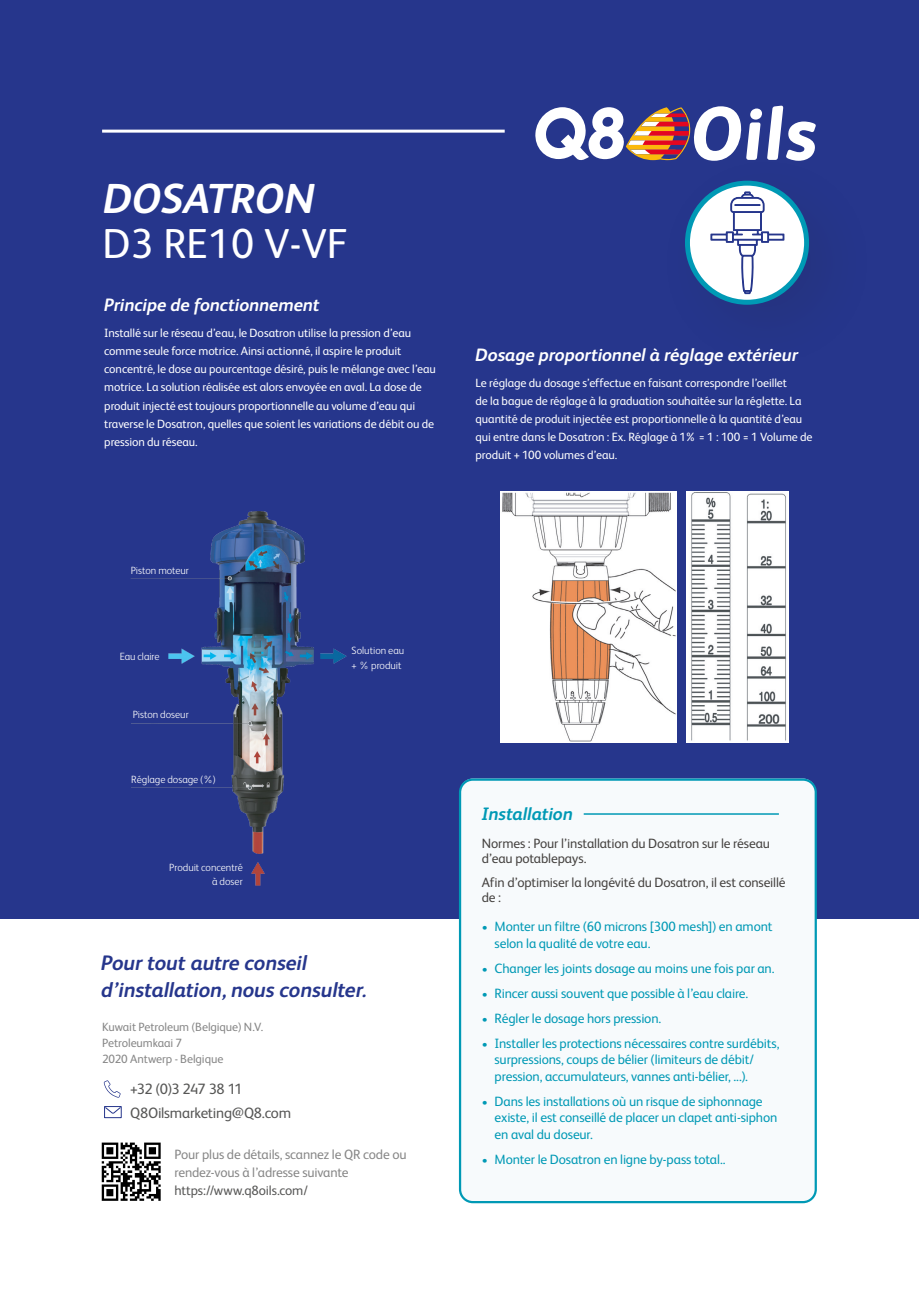
<style>
.page{position:relative;width:919px;height:1289px;background:#fff}
.page>*{position:absolute;margin:0;border:0;box-sizing:border-box;transform-origin:0 0}
.t1{font:42px "FS Albert";color:#fff}
.t2{font:italic 700 42px "FS Albert";color:#fff}
.t3{font:italic 700 21px/27px "FS Albert";letter-spacing:-.005em;color:#26368c}
.t4{font:italic 700 18px "FS Albert";letter-spacing:-.005em;color:#fff}
.t5{font:italic 700 18px "FS Albert";letter-spacing:-.005em;color:#0099b5}
.t6{font:15px "FS Albert";letter-spacing:-.015em;color:#575756}
.t7{font:13.5px/16.5px "FS Albert";letter-spacing:-.01em;color:#0099b5}
.t8{font:13.5px/15px "FS Albert";letter-spacing:-.01em;color:#454240}
.t9{font:13.5px/18px "FS Albert";letter-spacing:-.01em;color:#878787}
.t10{font:12px/18px "FS Albert";letter-spacing:-.005em;color:#fff}
.t11{font:12px "FS Albert";letter-spacing:-.01em;color:#878787}
.t12{font:300 10.5px "FS Albert";color:#fff}
.s1{color:#575756}
.s2{font-weight:700;font-size:12px}
</style>
<div class="page">
<div style="left:0;top:0;width:918px;height:918px;background:#26368c"></div>
<hr style="left:102px;top:130px;width:402px;height:3px;background:#fff">
<svg style="left:535px;top:106px;width:280px;height:55px"></svg>
<div style="left:460px;top:778px;width:355px;height:424px;background:#f7fafc;border-radius:13px"></div>
<div style="left:459px;top:778px;width:357px;height:425px;border:2px solid #0099b5;border-radius:13px"></div>
<div style="left:654px;top:150px;width:225px;height:225px;background:#25358b"></div>
<svg style="left:687px;top:183px;width:119px;height:119px;background:#daf0f4"></svg>
<div style="left:685px;top:181px;width:124px;height:124px;border:5px solid #0099b5;border-radius:50%"></div>
<hr style="left:583px;top:813px;width:195px;height:1px;background:#0099b5">
<svg style="left:104px;top:1080px;width:17px;height:17px"></svg>
<svg style="left:104px;top:1106px;width:18px;height:12px"></svg>
<svg style="left:710px;top:191px;width:74px;height:105px;background:#dbe2ed"></svg>
<img style="left:501px;top:491px;width:175px;height:251px">
<img style="left:686px;top:491px;width:102px;height:251px">
<img style="left:131px;top:511px;width:216px;height:375px">
<img style="left:101px;top:1142px;width:60px;height:59px">
<p class="t2" style="left:103px;top:174px;width:213px">DOSATRON</p>
<p class="t1" style="left:102px;top:220px;width:247px">D3 RE10 V-VF</p>
<p class="t4" style="left:104px;top:294px;width:217px">Principe de fonctionnement</p>
<p class="t10" style="left:104px;top:324px;width:333px">Installé sur le réseau d’eau, le Dosatron utilise la pression d’eau comme seule force motrice. Ainsi actionné, il aspire le produit concentré, le dose au pourcentage désiré, puis le mélange avec l’eau motrice. La solution réalisée est alors envoyée en aval. La dose de produit injecté est toujours proportionnelle au volume d’eau qui traverse le Dosatron, quelles que soient les variations de débit ou de pression du réseau.</p>
<p class="t4" style="left:475px;top:344px;width:324px">Dosage proportionnel à réglage extérieur</p>
<p class="t10" style="left:475px;top:374px;width:338px">Le réglage du dosage s’effectue en faisant correspondre l’oeillet<br>de la bague de réglage à la graduation souhaitée sur la réglette. La quantité de produit injectée est proportionnelle à la quantité d’eau qui entre dans le Dosatron : Ex. Réglage à 1% = 1 : 100 = 1 Volume de produit + 100 volumes d’eau.</p>
<p class="t12" style="left:131px;top:564px;width:60px">Piston moteur</p>
<p class="t12" style="left:120px;top:650px;width:41px">Eau claire</p>
<p class="t12" style="left:133px;top:708px;width:57px">Piston doseur</p>
<p class="t12" style="left:131px;top:773px;width:86px">Réglage dosage (%)</p>
<p class="t12" style="left:169px;top:861px;width:75px">Produit concentré</p>
<p class="t12" style="left:212px;top:875px;width:32px">à doser</p>
<p class="t12" style="left:351px;top:644px;width:54px">Solution eau</p>
<p class="t12" style="left:351px;top:659px;width:51px">+ % produit</p>
<p class="t3" style="left:101px;top:949px;width:267px">Pour tout autre conseil d’installation, nous consulter.</p>
<p class="t11" style="left:102px;top:1019px;width:162px">Kuwait Petroleum (Belgique) N.V.</p>
<p class="t11" style="left:102px;top:1035px;width:82px">Petroleumkaai 7</p>
<p class="t11" style="left:102px;top:1051px;width:123px">2020 Antwerp - Belgique</p>
<p class="t6" style="left:130px;top:1080px;width:114px">+32 (0)3 247 38 11</p>
<p class="t6" style="left:130px;top:1103px;width:162px">Q8Oilsmarketing@Q8.com</p>
<p class="t9" style="left:174px;top:1145px;width:234px">Pour plus de détails, scannez le QR code ou rendez-vous à l’adresse suivante <span class="s1">https://www.q8oils.com/</span></p>
<p class="t5" style="left:482px;top:803px;width:92px">Installation</p>
<p class="t8" style="left:482px;top:836px;width:289px">Normes : Pour l’installation du Dosatron sur le réseau d’eau potablepays.</p>
<p class="t8" style="left:482px;top:874px;width:305px">Afin d’optimiser la longévité du Dosatron, il est conseillé de :</p>
<p class="t7" style="left:494px;top:918px;width:279px;text-indent:-13px"><span class="s2">•</span> Monter un filtre (60 microns [300 mesh]) en amont selon la qualité de votre eau.</p>
<p class="t7" style="left:482px;top:959px;width:294px"><span class="s2">•</span> Changer les joints dosage au moins une fois par an.</p>
<p class="t7" style="left:482px;top:984px;width:268px"><span class="s2">•</span> Rincer aussi souvent que possible à l’eau claire.</p>
<p class="t7" style="left:482px;top:1009px;width:181px"><span class="s2">•</span> Régler le dosage hors pression.</p>
<p class="t7" style="left:494px;top:1034px;width:286px;text-indent:-13px"><span class="s2">•</span> Installer les protections nécessaires contre surdébits, surpressions, coups de bélier (limiteurs de débit/ pression, accumulateurs, vannes anti-bélier, ...).</p>
<p class="t7" style="left:494px;top:1092px;width:284px;text-indent:-13px"><span class="s2">•</span> Dans les installations où un risque de siphonnage existe, il est conseillé de placer un clapet anti-siphon en aval du doseur.</p>
<p class="t7" style="left:482px;top:1150px;width:245px"><span class="s2">•</span> Monter le Dosatron en ligne by-pass total..</p>
</div>
